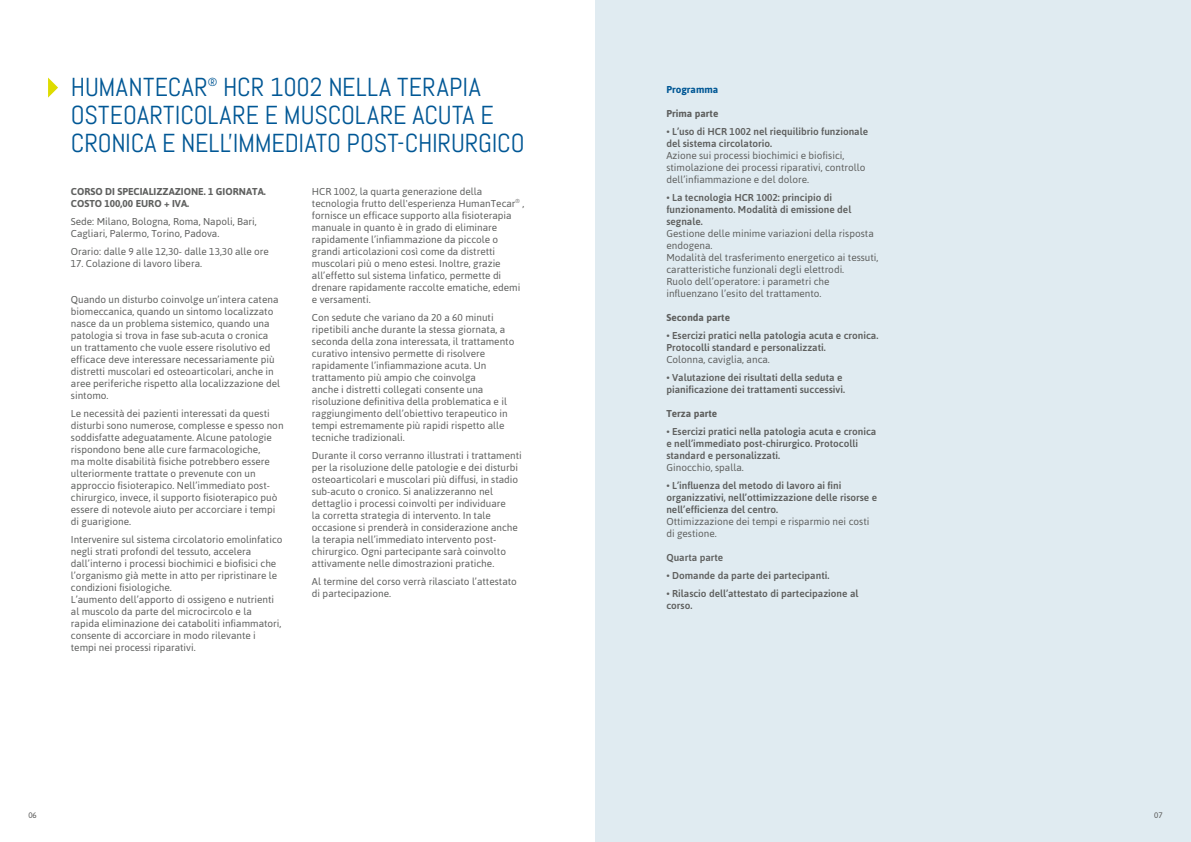
<style>
.page{position:relative;width:1191px;height:842px;background:#fff}
.page>*{position:absolute;margin:0;border:0;box-sizing:border-box;transform-origin:0 0}
.t1{font:26px/28px "Abel";letter-spacing:-.005em;color:#005795}
.t2{font:11.7px "Abel";color:#005795}
.t3{font:10px/12px "Asap";color:#5f605f}
.t4{font:500 10px/12px "Asap";color:#5f605f}
.t5{font:700 10px/12px "Asap";color:#5f605f}
.t6{font:700 10px "Asap";color:#005795}
.t7{font:8px "Asap";color:#575756}
.s1{font-weight:400}
</style>
<div class="page">
<div style="left:595px;top:0;width:596px;height:842px;background:#e0ebf1"></div>
<svg style="left:48px;top:78px;width:10px;height:20px"></svg>
<h1 class="t1" style="left:71px;top:73px;width:138px">HUMANTECAR</h1>
<p class="t2" style="left:208px;top:74px;width:11px">®</p>
<h1 class="t1" style="left:71px;top:73px;width:455px;text-indent:152px">HCR 1002 NELLA TERAPIA<br>OSTEOARTICOLARE E MUSCOLARE ACUTA E<br>CRONICA E NELL’IMMEDIATO POST-CHIRURGICO</h1>
<p class="t5" style="left:71px;top:185px;width:196px">CORSO DI SPECIALIZZAZIONE. 1 GIORNATA.<br>COSTO 100,00 EURO + IVA.</p>
<p class="t3" style="left:71px;top:215px;width:187px">Sede: Milano, Bologna, Roma, Napoli, Bari,<br>Cagliari, Palermo, Torino, Padova.</p>
<p class="t3" style="left:71px;top:245px;width:200px">Orario: dalle 9 alle 12,30- dalle 13,30 alle ore</p>
<p class="t3" style="left:71px;top:257px;width:133px">17. Colazione di lavoro libera.</p>
<p class="t3" style="left:71px;top:293px;width:211px">Quando un disturbo coinvolge un’intera catena biomeccanica, quando un sintomo localizzato nasce da un problema sistemico, quando una patologia si trova in fase sub-acuta o cronica un trattamento che vuole essere risolutivo ed efficace deve interessare necessariamente più distretti muscolari ed osteoarticolari, anche in aree periferiche rispetto alla localizzazione del sintomo.</p>
<p class="t3" style="left:71px;top:407px;width:214px">Le necessità dei pazienti interessati da questi disturbi sono numerose, complesse e spesso non soddisfatte adeguatamente. Alcune patologie rispondono bene alle cure farmacologiche,<br>ma molte disabilità fisiche potrebbero essere ulteriormente trattate o prevenute con un approccio fisioterapico. Nell’immediato post&shy;chirurgico, invece, il supporto fisioterapico può essere di notevole aiuto per accorciare i tempi di guarigione.</p>
<p class="t3" style="left:71px;top:533px;width:213px">Intervenire sul sistema circolatorio emolinfatico negli strati profondi del tessuto, accelera dall’interno i processi biochimici e biofisici che l’organismo già mette in atto per ripristinare le condizioni fisiologiche.<br>L’aumento dell’apporto di ossigeno e nutrienti al muscolo da parte del microcircolo e la rapida eliminazione dei cataboliti infiammatori, consente di accorciare in modo rilevante i tempi nei processi riparativi.</p>
<p class="t3" style="left:312px;top:185px;width:214px">HCR 1002, la quarta generazione della tecnologia frutto dell'esperienza HumanTecar<sup>®</sup> , fornisce un efficace supporto alla fisioterapia manuale in quanto è in grado di eliminare rapidamente l’infiammazione da piccole o grandi articolazioni così come da distretti muscolari più o meno estesi. Inoltre, grazie all’effetto sul sistema linfatico, permette di drenare rapidamente raccolte ematiche, edemi e versamenti.</p>
<p class="t3" style="left:312px;top:311px;width:204px">Con sedute che variano da 20 a 60 minuti ripetibili anche durante la stessa giornata, a seconda della zona interessata, il trattamento curativo intensivo permette di risolvere rapidamente l’infiammazione acuta. Un trattamento più ampio che coinvolga<br>anche i distretti collegati consente una risoluzione definitiva della problematica e il raggiungimento dell’obiettivo terapeutico in tempi estremamente più rapidi rispetto alle tecniche tradizionali.</p>
<p class="t3" style="left:312px;top:449px;width:211px">Durante il corso verranno illustrati i trattamenti per la risoluzione delle patologie e dei disturbi osteoarticolari e muscolari più diffusi, in stadio sub-acuto o cronico. Si analizzeranno nel dettaglio i processi coinvolti per individuare<br>la corretta strategia di intervento. In tale occasione si prenderà in considerazione anche la terapia nell’immediato intervento post&shy;chirurgico. Ogni partecipante sarà coinvolto attivamente nelle dimostrazioni pratiche.</p>
<p class="t3" style="left:312px;top:575px;width:206px">Al termine del corso verrà rilasciato l’attestato di partecipazione.</p>
<p class="t6" style="left:666px;top:83px;width:54px">Programma</p>
<p class="t5" style="left:666px;top:107px;width:53px">Prima parte</p>
<p class="t4" style="left:666px;top:125px;width:203px"><span class="s1">•</span> L’uso di HCR 1002 nel riequilibrio funzionale del sistema circolatorio.</p>
<p class="t3" style="left:666px;top:149px;width:201px">Azione sui processi biochimici e biofisici, stimolazione dei processi riparativi, controllo dell’infiammazione e del dolore.</p>
<p class="t4" style="left:666px;top:191px;width:186px"><span class="s1">•</span> La tecnologia HCR 1002: principio di funzionamento. Modalità di emissione del segnale.</p>
<p class="t3" style="left:666px;top:227px;width:214px">Gestione delle minime variazioni della risposta endogena.<br>Modalità del trasferimento energetico ai tessuti, caratteristiche funzionali degli elettrodi.<br>Ruolo dell’operatore: i parametri che influenzano l’esito del trattamento.</p>
<p class="t5" style="left:666px;top:311px;width:65px">Seconda parte</p>
<p class="t4" style="left:666px;top:329px;width:213px"><span class="s1">•</span> Esercizi pratici nella patologia acuta e cronica.<br>Protocolli standard e personalizzati.</p>
<p class="t3" style="left:666px;top:353px;width:105px">Colonna, caviglia, anca.</p>
<p class="t4" style="left:666px;top:371px;width:180px"><span class="s1">•</span> Valutazione dei risultati della seduta e pianificazione dei trattamenti successivi.</p>
<p class="t5" style="left:666px;top:407px;width:52px">Terza parte</p>
<p class="t4" style="left:666px;top:425px;width:211px"><span class="s1">•</span> Esercizi pratici nella patologia acuta e cronica e nell’immediato post-chirurgico. Protocolli standard e personalizzati.</p>
<p class="t3" style="left:666px;top:461px;width:79px">Ginocchio, spalla.</p>
<p class="t4" style="left:666px;top:479px;width:212px"><span class="s1">•</span> L’influenza del metodo di lavoro ai fini organizzativi, nell’ottimizzazione delle risorse e nell’efficienza del centro.</p>
<p class="t3" style="left:666px;top:515px;width:204px">Ottimizzazione dei tempi e risparmio nei costi di gestione.</p>
<p class="t4" style="left:666px;top:551px;width:58px">Quarta parte</p>
<p class="t4" style="left:666px;top:569px;width:164px"><span class="s1">•</span> Domande da parte dei partecipanti.</p>
<p class="t4" style="left:666px;top:587px;width:193px"><span class="s1">•</span> Rilascio dell’attestato di partecipazione al corso.</p>
<p class="t7" style="left:28px;top:810px;width:10px">06</p>
<p class="t7" style="left:1154px;top:810px;width:10px">07</p>
</div>
